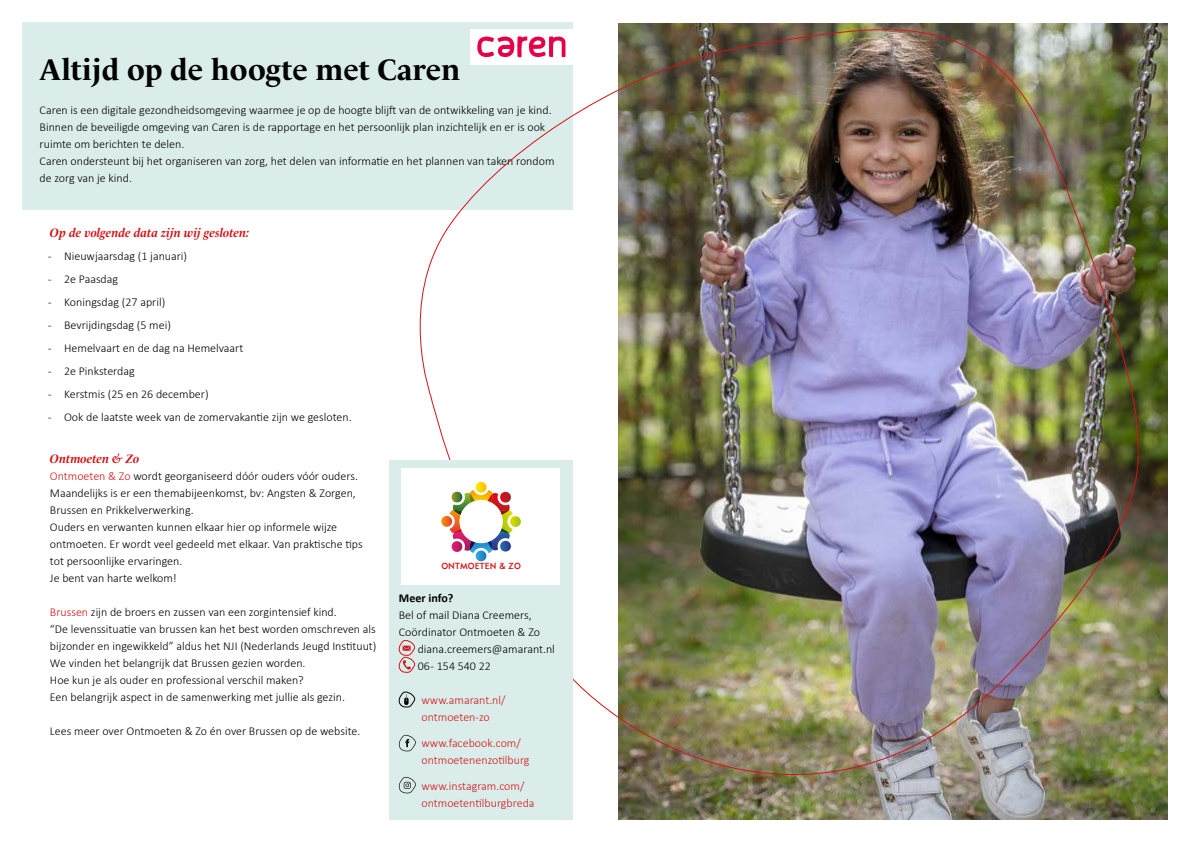
<style>
.page{position:relative;width:1191px;height:842px;background:#fff}
.page>*{position:absolute;margin:0;border:0;box-sizing:border-box;transform-origin:0 0}
.t1{font:700 30px "Le Monde Livre Std";color:#000}
.t2{font:italic 700 12.4px "Le Monde Livre Std";color:#d51317}
.t3{font:300 12px/17px "Calibri";color:#000}
.t4{font:300 12px/17px "Calibri";color:#d51317}
.t5{font:700 12px "Calibri";color:#000}
.t6{font:8.8px "Geometric 415 BT Medium A";color:#d51317}
.s1{color:#d51317}
</style>
<div class="page">
<div style="left:23px;top:23px;width:550px;height:187px;background:#daedea"></div>
<img style="left:1151px;top:24px;width:16px;height:795px">
<img style="left:395px;top:22px;width:756px;height:798px">
<div style="left:389px;top:460px;width:184px;height:359px;background:#daedea"></div>
<div style="left:401px;top:468px;width:159px;height:117px;background:#fff"></div>
<img style="left:441px;top:482px;width:80px;height:79px">
<svg style="left:399px;top:640px;width:16px;height:33px"></svg>
<svg style="left:399px;top:692px;width:16px;height:15px"></svg>
<svg style="left:399px;top:735px;width:17px;height:16px"></svg>
<svg style="left:399px;top:777px;width:17px;height:16px"></svg>
<h1 class="t1" style="left:40px;top:52px;width:422px">Altijd op de hoogte met Caren</h1>
<p class="t3" style="left:40px;top:101px;width:516px">Caren is een digitale gezondheidsomgeving waarmee je op de hoogte blijft van de ontwikkeling van je kind.<br>Binnen de beveiligde omgeving van Caren is de rapportage en het persoonlijk plan inzichtelijk en er is ook ruimte om berichten te delen.<br>Caren ondersteunt bij het organiseren van zorg, het delen van informatie en het plannen van taken rondom de zorg van je kind.</p>
<p class="t2" style="left:50px;top:225px;width:201px">Op de volgende data zijn wij gesloten:</p>
<p class="t3" style="left:50px;top:244px;width:303px;line-height:23px">̵ Nieuwjaarsdag (1 januari)<br>̵ 2e Paasdag<br>̵ Koningsdag (27 april)<br>̵ Bevrijdingsdag (5 mei)<br>̵ Hemelvaart en de dag na Hemelvaart<br>̵ 2e Pinksterdag<br>̵ Kerstmis (25 en 26 december)<br>̵ Ook de laatste week van de zomervakantie zijn we gesloten.</p>
<p class="t2" style="left:50px;top:451px;width:91px">Ontmoeten &amp; Zo</p>
<p class="t3" style="left:50px;top:467px;width:314px"><span class="s1">Ontmoeten &amp; Zo</span> wordt georganiseerd dóór ouders vóór ouders.<br>Maandelijks is er een themabijeenkomst, bv: Angsten &amp; Zorgen, Brussen en Prikkelverwerking.<br>Ouders en verwanten kunnen elkaar hier op informele wijze ontmoeten. Er wordt veel gedeeld met elkaar. Van praktische tips tot persoonlijke ervaringen.<br>Je bent van harte welkom!</p>
<p class="t3" style="left:50px;top:603px;width:328px"><span class="s1">Brussen</span> zijn de broers en zussen van een zorgintensief kind.<br>“De levenssituatie van brussen kan het best worden omschreven als bijzonder en ingewikkeld” aldus het NJI (Nederlands Jeugd Instituut)<br>We vinden het belangrijk dat Brussen gezien worden.<br>Hoe kun je als ouder en professional verschil maken?<br>Een belangrijk aspect in de samenwerking met jullie als gezin.</p>
<p class="t3" style="left:50px;top:722px;width:312px">Lees meer over Ontmoeten &amp; Zo én over Brussen op de website.</p>
<p class="t6" style="left:441px;top:560px;width:81px">ONTMOETEN &amp; ZO</p>
<p class="t5" style="left:399px;top:589px;width:56px">Meer info?</p>
<p class="t3" style="left:399px;top:606px;width:134px">Bel of mail Diana Creemers,</p>
<p class="t3" style="left:399px;top:623px;width:143px">Coördinator Ontmoeten &amp; Zo</p>
<p class="t3" style="left:418px;top:640px;width:139px">diana.creemers@amarant.nl</p>
<p class="t3" style="left:418px;top:657px;width:75px">06 - 154 540 22</p>
<p class="t4" style="left:421px;top:691px;width:85px">www.amarant.nl/ ontmoeten-zo</p>
<p class="t4" style="left:421px;top:734px;width:109px">www.facebook.com/ ontmoetenenzotilburg</p>
<p class="t4" style="left:421px;top:777px;width:115px">www.instagram.com/ ontmoetentilburgbreda</p>
</div>
